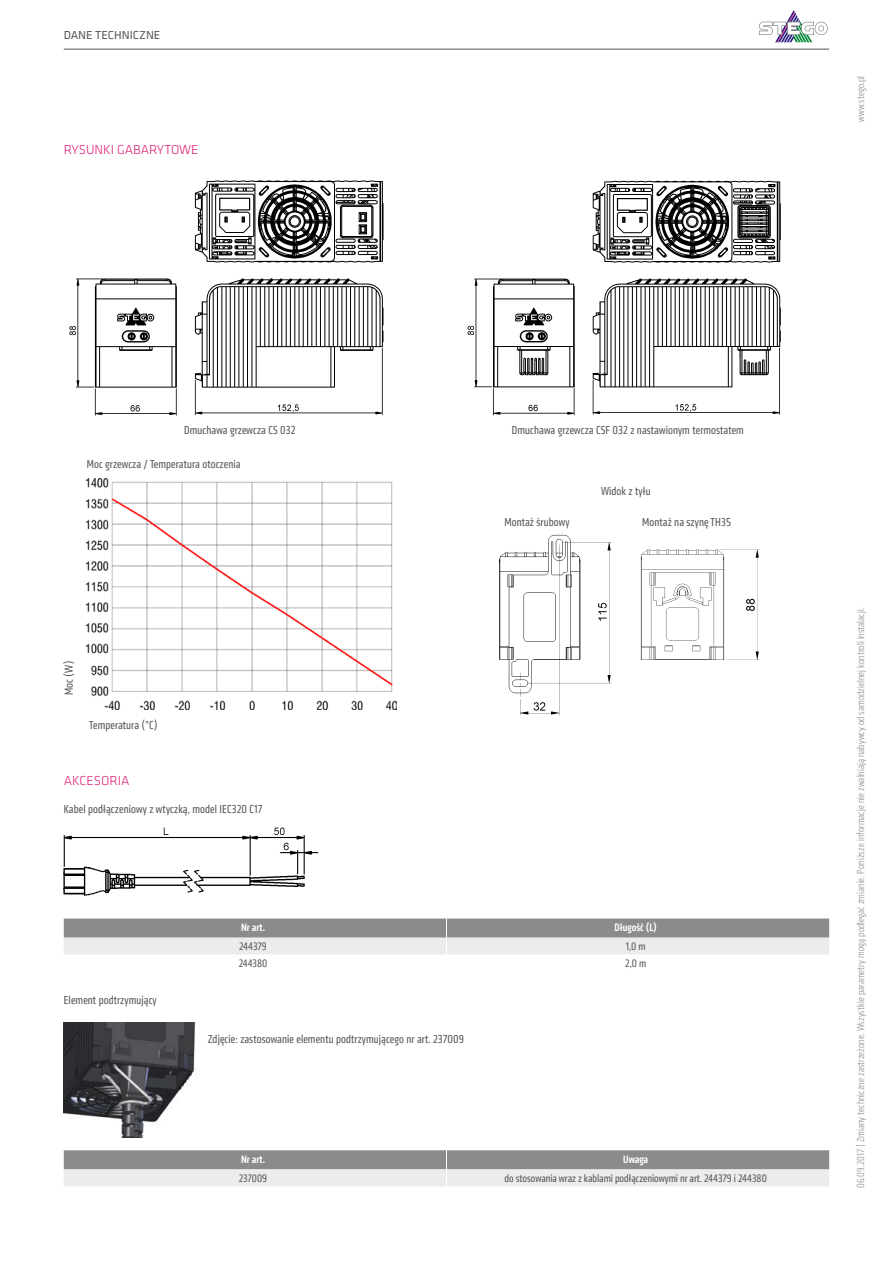
<style>
.page{position:relative;width:893px;height:1263px;background:#fff}
.page>*{position:absolute;margin:0;border:0;box-sizing:border-box;transform-origin:0 0}
.Tabelle_Art_Nr__Über{font:300 13.5px "Klavika";color:#df1c78}
.Allgemein-Zwischenti{font:300 13.5px "Klavika";letter-spacing:.005em;color:#df1c78}
.Bildunterschrift{font:condensed 12px "Klavika";letter-spacing:.01em;color:#565655}
.t1{font:12px "Klavika";color:#565655}
.Tabelle_Art_Nr__Inha{font:condensed 11.25px "Klavika";color:#565655}
.Tabelle_Art_Nr__Kopf{font:500 condensed 11.25px "Klavika";color:#fff}
.t2{font:300 condensed 10.5px "Klavika";letter-spacing:.01em;color:#8b8b8b}
</style>
<div class="page">
<hr style="left:64px;top:49px;width:765px;height:1px;background:#565655">
<img style="left:640px;top:549px;width:120px;height:111px">
<img style="left:499px;top:534px;width:113px;height:182px">
<img style="left:69px;top:180px;width:315px;height:236px">
<img style="left:86px;top:478px;width:310px;height:232px">
<img style="left:64px;top:1023px;width:132px;height:114px">
<img style="left:63px;top:827px;width:256px;height:69px">
<img style="left:467px;top:180px;width:314px;height:236px">
<svg style="left:64px;top:1150px;width:765px;height:36px;background:#b9b9b9"></svg>
<svg style="left:64px;top:918px;width:765px;height:36px;background:#b9b9b9"></svg>
<svg style="left:775px;top:42px;width:38px;height:1px"></svg>
<svg style="left:759px;top:10px;width:69px;height:32px"></svg>
<p class="t1" style="left:65px;top:27px;width:155px">KATALOG PRODUKTÓW STEGO</p>
<p class="t1" style="left:64px;top:27px;width:98px">DANE TECHNICZNE</p>
<p class="Tabelle_Art_Nr__Über" style="left:64px;top:142px;width:136px">RYSUNKI GABARYTOWE</p>
<p class="t2" style="left:855px;top:122px;width:47px;rotate:-90deg">www.stego.pl</p>
<p class="Bildunterschrift" style="left:184px;top:423px;width:113px">Dmuchawa grzewcza CS 032</p>
<p class="Bildunterschrift" style="left:512px;top:423px;width:234px">Dmuchawa grzewcza CSF 032 z nastawionym termostatem</p>
<p class="Bildunterschrift" style="left:87px;top:457px;width:155px">Moc grzewcza / Temperatura otoczenia</p>
<p class="Bildunterschrift" style="left:62px;top:695px;width:36px;rotate:-90deg">Moc (W)</p>
<p class="Bildunterschrift" style="left:89px;top:718px;width:70px">Temperatura (°C)</p>
<p class="Allgemein-Zwischenti" style="left:64px;top:772px;width:67px">AKCESORIA</p>
<p class="Bildunterschrift" style="left:64px;top:802px;width:200px">Kabel podłączeniowy z wtyczką, model IEC320 C17</p>
<p class="Bildunterschrift" style="left:601px;top:484px;width:51px">Widok z tyłu</p>
<p class="Bildunterschrift" style="left:504px;top:515px;width:67px">Montaż śrubowy</p>
<p class="Bildunterschrift" style="left:642px;top:515px;width:90px">Montaż na szynę TH35</p>
<p class="Bildunterschrift" style="left:64px;top:993px;width:95px">Element podtrzymujący</p>
<p class="Tabelle_Art_Nr__Kopf" style="left:241px;top:920px;width:25px">Nr art.</p>
<p class="Tabelle_Art_Nr__Kopf" style="left:614px;top:920px;width:44px">Długość (L)</p>
<p class="Tabelle_Art_Nr__Inha" style="left:239px;top:940px;width:29px">244379</p>
<p class="Tabelle_Art_Nr__Inha" style="left:626px;top:940px;width:21px">1,0 m</p>
<p class="Tabelle_Art_Nr__Inha" style="left:239px;top:957px;width:30px">244380</p>
<p class="Tabelle_Art_Nr__Inha" style="left:625px;top:957px;width:22px">2,0 m</p>
<p class="Bildunterschrift" style="left:208px;top:1032px;width:258px">Zdjęcie: zastosowanie elementu podtrzymującego nr art. 237009</p>
<p class="Tabelle_Art_Nr__Kopf" style="left:241px;top:1152px;width:25px">Nr art.</p>
<p class="Tabelle_Art_Nr__Kopf" style="left:623px;top:1152px;width:26px">Uwaga</p>
<p class="Tabelle_Art_Nr__Inha" style="left:239px;top:1172px;width:30px">237009</p>
<p class="Tabelle_Art_Nr__Inha" style="left:505px;top:1172px;width:264px">do stosowania wraz z kablami podłączeniowymi nr art. 244379 i 244380</p>
<p class="t2" style="left:855px;top:1188px;width:582px;rotate:-90deg">06.09.2017 | Zmiany techniczne zastrzeżone. Wszystkie parametry mogą podlegać zmianie. Poniższe informacje nie zwalniają nabywcy od samodzielnej kontroli instalacji.</p>
</div>
